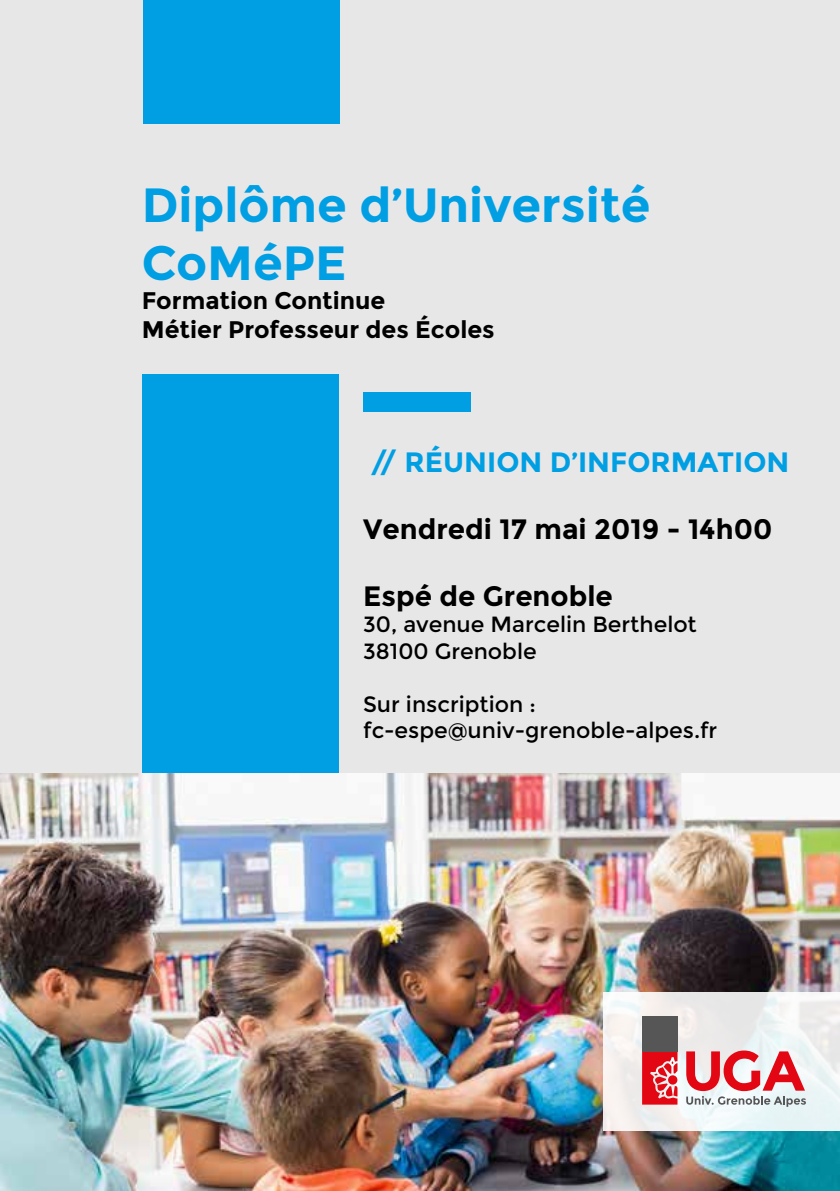
<style>
.page{position:relative;width:840px;height:1191px;background:#fff}
.page>*{position:absolute;margin:0;border:0;box-sizing:border-box;transform-origin:0 0}
.t1{font:700 48px/57.6px "Montserrat";color:#009fe3}
.t2{font:700 28px "Montserrat";color:#000}
.t3{font:700 28px "Montserrat";color:#009fe3}
.t4{font:700 24px/28.8px "Montserrat";color:#000}
.t5{font:22px/26.4px "Montserrat";color:#000}
</style>
<div class="page">
<div style="left:0;top:0;width:839px;height:773px;background:#e7e7e7"></div>
<div style="left:143px;top:0;width:196px;height:124px;background:#009fe3"></div>
<div style="left:142px;top:374px;width:196px;height:399px;background:#009fe3"></div>
<img style="left:0;top:773px;width:839px;height:418px">
<div style="left:363px;top:392px;width:108px;height:19px;background:#009fe3"></div>
<svg style="left:603px;top:992px;width:236px;height:138px;fill:#eef2f0"></svg>
<svg style="left:641px;top:1051px;width:36px;height:53px;background:#e33d47"></svg>
<svg style="left:685px;top:1050px;width:120px;height:56px"></svg>
<div style="left:641px;top:1016px;width:36px;height:35px;background:#575657"></div>
<h1 class="t1" style="left:142px;top:177px;width:510px">Diplôme d’Université<br>CoMéPE</h1>
<p class="t4" style="left:142px;top:286px;width:354px">Formation Continue<br>Métier Professeur des Écoles</p>
<p class="t3" style="left:370px;top:445px;width:420px">// RÉUNION D’INFORMATION</p>
<p class="t2" style="left:363px;top:512px;width:410px">Vendredi 17 mai 2019 - 14h00</p>
<p class="t2" style="left:363px;top:579px;width:251px">Espé de Grenoble</p>
<p class="t5" style="left:363px;top:611px;width:335px">30, avenue Marcelin Berthelot<br>38100 Grenoble</p>
<p class="t5" style="left:363px;top:691px;width:355px">Sur inscription : fc-espe@univ-grenoble-alpes.fr</p>
</div>
